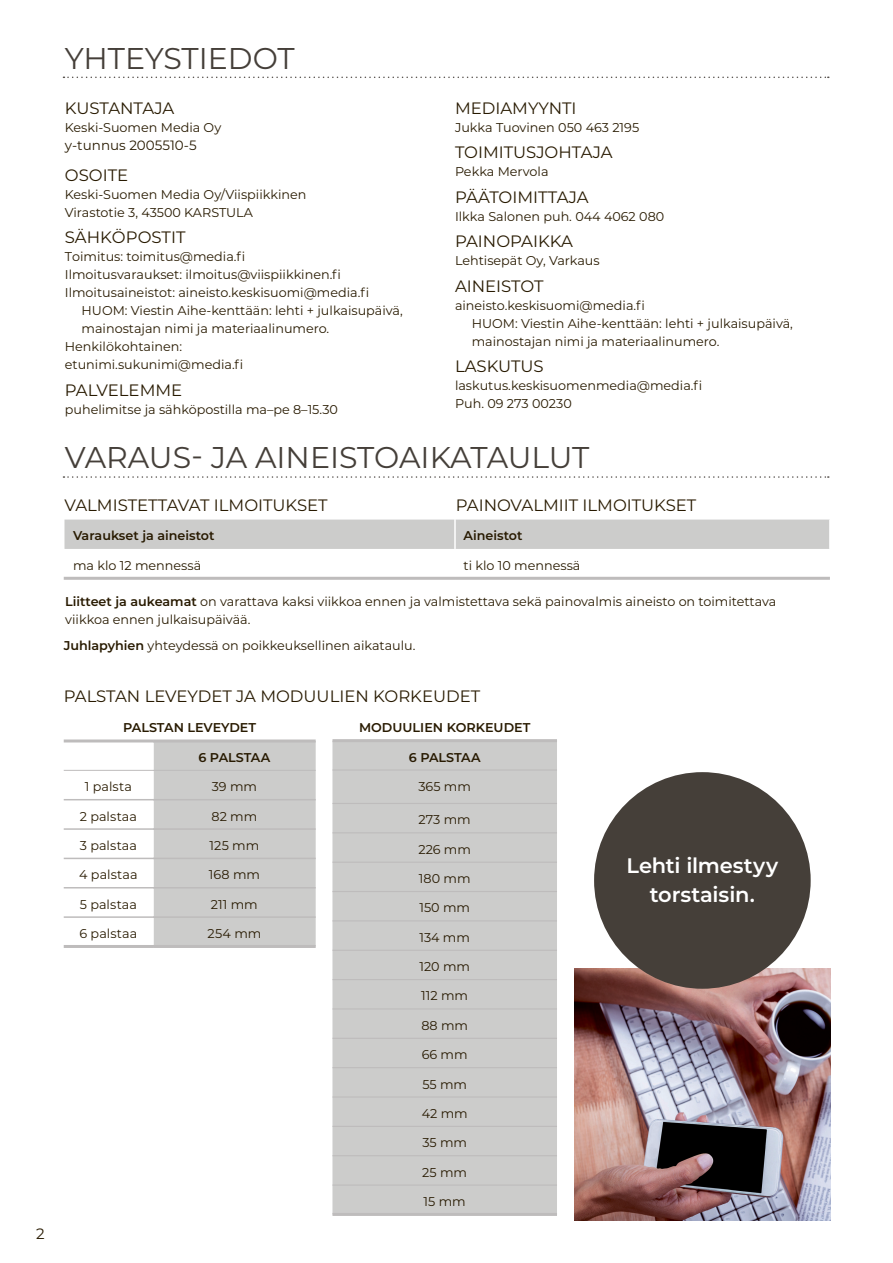
<style>
.page{position:relative;width:893px;height:1263px;background:#fff}
.page>*{position:absolute;margin:0;border:0;box-sizing:border-box;transform-origin:0 0}
.t1{font:30px "Montserrat";letter-spacing:-.005em;color:#453f39}
.t2{font:600 21px/28.5px "Montserrat";letter-spacing:-.01em;color:#fff;text-align:center}
.t3{font:16.5px "Montserrat";color:#281a01}
.t4{font:15px "Montserrat";color:#281a01}
.t5{font:13.5px "Montserrat";color:#281a01}
.t6{font:12.75px/18px "Montserrat";color:#281a01}
.t7{font:600 12.75px "Montserrat";color:#281a01}
.s1{font-weight:600}
</style>
<div class="page">
<svg style="left:63px;top:77px;width:766px;height:1px"></svg>
<svg style="left:63px;top:476px;width:766px;height:2px"></svg>
<svg style="left:64px;top:519px;width:766px;height:1px"></svg>
<hr style="left:454px;top:487px;width:2px;height:33px;background:#fff">
<hr style="left:455px;top:577px;width:375px;height:3px;background:#bebcbc">
<svg style="left:64px;top:520px;width:766px;height:57px"></svg>
<hr style="left:64px;top:577px;width:391px;height:3px;background:#bebcbc">
<hr style="left:454px;top:520px;width:2px;height:29px;background:#fff">
<hr style="left:829px;top:520px;width:2px;height:29px;background:#fff">
<svg style="left:64px;top:742px;width:88px;height:147px"></svg>
<div style="left:154px;top:742px;width:162px;height:203px;background:#cccccb"></div>
<hr style="left:64px;top:799px;width:89px;height:1px;background:#bebcbc">
<hr style="left:153px;top:799px;width:163px;height:1px;background:#bebcbc">
<hr style="left:64px;top:828px;width:89px;height:2px;background:#bebcbc">
<hr style="left:153px;top:828px;width:163px;height:2px;background:#bebcbc">
<hr style="left:64px;top:858px;width:89px;height:1px;background:#bebcbc">
<hr style="left:153px;top:858px;width:163px;height:1px;background:#bebcbc">
<hr style="left:64px;top:887px;width:89px;height:1px;background:#bebcbc">
<hr style="left:153px;top:887px;width:163px;height:1px;background:#bebcbc">
<hr style="left:64px;top:916px;width:89px;height:2px;background:#bebcbc">
<hr style="left:153px;top:916px;width:163px;height:2px;background:#bebcbc">
<hr style="left:64px;top:945px;width:89px;height:3px;background:#bebcbc">
<hr style="left:153px;top:945px;width:163px;height:3px;background:#bebcbc">
<hr style="left:64px;top:739px;width:89px;height:3px;background:#bebcbc">
<hr style="left:153px;top:739px;width:163px;height:3px;background:#bebcbc">
<hr style="left:64px;top:770px;width:89px;height:1px;background:#bebcbc">
<hr style="left:153px;top:770px;width:163px;height:1px;background:#bebcbc">
<svg style="left:332px;top:742px;width:225px;height:471px;background:#cececd"></svg>
<hr style="left:332px;top:739px;width:225px;height:3px;background:#bebcbc">
<hr style="left:332px;top:769px;width:225px;height:1px;background:#bebcbc">
<hr style="left:332px;top:803px;width:225px;height:1px;background:#bebcbc">
<hr style="left:332px;top:832px;width:225px;height:1px;background:#bebcbc">
<hr style="left:332px;top:862px;width:225px;height:1px;background:#bebcbc">
<hr style="left:332px;top:891px;width:225px;height:1px;background:#bebcbc">
<hr style="left:332px;top:920px;width:225px;height:1px;background:#bebcbc">
<hr style="left:332px;top:950px;width:225px;height:1px;background:#bebcbc">
<hr style="left:332px;top:979px;width:225px;height:1px;background:#bebcbc">
<hr style="left:332px;top:1008px;width:225px;height:1px;background:#bebcbc">
<hr style="left:332px;top:1038px;width:225px;height:1px;background:#bebcbc">
<hr style="left:332px;top:1067px;width:225px;height:1px;background:#bebcbc">
<hr style="left:332px;top:1096px;width:225px;height:1px;background:#bebcbc">
<hr style="left:332px;top:1126px;width:225px;height:1px;background:#bebcbc">
<hr style="left:332px;top:1155px;width:225px;height:1px;background:#bebcbc">
<hr style="left:332px;top:1184px;width:225px;height:1px;background:#bebcbc">
<hr style="left:332px;top:1213px;width:225px;height:3px;background:#bebcbc">
<img style="left:574px;top:969px;width:257px;height:252px">
<div style="left:594px;top:772px;width:217px;height:217px;background:#453f39;border-radius:50%"></div>
<p class="t4" style="left:36px;top:1223px;width:10px">2</p>
<h1 class="t1" style="left:65px;top:38px;width:231px">YHTEYSTIEDOT</h1>
<p class="t3" style="left:65px;top:97px;width:111px">KUSTANTAJA</p>
<p class="t6" style="left:65px;top:118px;width:158px">Keski-Suomen Media Oy</p>
<p class="t5" style="left:65px;top:136px;width:133px">y-tunnus 2005510-5</p>
<p class="t3" style="left:65px;top:163px;width:65px">OSOITE</p>
<p class="t6" style="left:65px;top:185px;width:243px">Keski-Suomen Media Oy/Viispiikkinen<br>Virastotie 3, 43500 KARSTULA</p>
<p class="t3" style="left:65px;top:226px;width:122px">SÄHKÖPOSTIT</p>
<p class="t6" style="left:65px;top:247px;width:182px">Toimitus: toimitus@media.fi</p>
<p class="t6" style="left:65px;top:265px;width:278px">Ilmoitusvaraukset: ilmoitus@viispiikkinen.fi</p>
<p class="t6" style="left:65px;top:283px;width:306px">Ilmoitusaineistot: aineisto.keskisuomi@media.fi</p>
<p class="t6" style="left:82px;top:301px;width:323px">HUOM: Viestin Aihe-kenttään: lehti + julkaisupäivä,</p>
<p class="t6" style="left:82px;top:319px;width:249px">mainostajan nimi ja materiaalinumero.</p>
<p class="t6" style="left:65px;top:337px;width:119px">Henkilökohtainen:</p>
<p class="t6" style="left:65px;top:355px;width:180px">etunimi.sukunimi@media.fi</p>
<p class="t3" style="left:65px;top:378px;width:119px">PALVELEMME</p>
<p class="t6" style="left:65px;top:400px;width:275px">puhelimitse ja sähköpostilla ma–pe 8–15.30</p>
<p class="t3" style="left:455px;top:97px;width:123px">MEDIAMYYNTI</p>
<p class="t6" style="left:455px;top:118px;width:186px">Jukka Tuovinen 050 463 2195</p>
<p class="t3" style="left:455px;top:141px;width:159px">TOIMITUSJOHTAJA</p>
<p class="t6" style="left:455px;top:162px;width:95px">Pekka Mervola</p>
<p class="t3" style="left:455px;top:186px;width:135px">PÄÄTOIMITTAJA</p>
<p class="t6" style="left:455px;top:207px;width:211px">Ilkka Salonen puh. 044 4062 080</p>
<p class="t3" style="left:455px;top:230px;width:119px">PAINOPAIKKA</p>
<p class="t6" style="left:455px;top:251px;width:146px">Lehtisepät Oy, Varkaus</p>
<p class="t3" style="left:455px;top:275px;width:90px">AINEISTOT</p>
<p class="t6" style="left:472px;top:296px;width:323px;text-indent:-17px">aineisto.keskisuomi@media.fi<br>HUOM: Viestin Aihe-kenttään: lehti + julkaisupäivä, mainostajan nimi ja materiaalinumero.</p>
<p class="t3" style="left:455px;top:355px;width:90px">LASKUTUS</p>
<p class="t6" style="left:455px;top:376px;width:249px">laskutus.keskisuomenmedia@media.fi<br>Puh. 09 273 00230</p>
<h1 class="t1" style="left:65px;top:437px;width:526px">VARAUS- JA AINEISTOAIKATAULUT</h1>
<p class="t3" style="left:64px;top:494px;width:265px">VALMISTETTAVAT ILMOITUKSET</p>
<p class="t3" style="left:456px;top:494px;width:242px">PAINOVALMIIT ILMOITUKSET</p>
<p class="t7" style="left:73px;top:527px;width:143px">Varaukset ja aineistot</p>
<p class="t7" style="left:463px;top:527px;width:61px">Aineistot</p>
<p class="t6" style="left:73px;top:556px;width:130px">ma klo 12 mennessä</p>
<p class="t6" style="left:463px;top:556px;width:118px">ti klo 10 mennessä</p>
<p class="t6" style="left:65px;top:592px;width:713px"><span class="s1">Liitteet ja aukeamat</span> on varattava kaksi viikkoa ennen ja valmistettava sekä painovalmis aineisto on toimitettava viikkoa ennen julkaisupäivää.</p>
<p class="t6" style="left:64px;top:636px;width:353px"><span class="s1">Juhlapyhien</span> yhteydessä on poikkeuksellinen aikataulu.</p>
<p class="t3" style="left:64px;top:684px;width:418px">PALSTAN LEVEYDET JA MODUULIEN KORKEUDET</p>
<p class="t7" style="left:123px;top:718px;width:134px">PALSTAN LEVEYDET</p>
<p class="t7" style="left:198px;top:748px;width:73px">6 PALSTAA</p>
<p class="t6" style="left:85px;top:777px;width:49px">1 palsta</p>
<p class="t6" style="left:212px;top:777px;width:47px">39 mm</p>
<p class="t6" style="left:80px;top:806px;width:59px">2 palstaa</p>
<p class="t6" style="left:211px;top:806px;width:47px">82 mm</p>
<p class="t6" style="left:80px;top:836px;width:59px">3 palstaa</p>
<p class="t6" style="left:209px;top:836px;width:51px">125 mm</p>
<p class="t6" style="left:79px;top:865px;width:60px">4 palstaa</p>
<p class="t6" style="left:209px;top:865px;width:53px">168 mm</p>
<p class="t6" style="left:80px;top:895px;width:59px">5 palstaa</p>
<p class="t6" style="left:211px;top:895px;width:48px">211 mm</p>
<p class="t6" style="left:80px;top:924px;width:59px">6 palstaa</p>
<p class="t6" style="left:207px;top:924px;width:56px">254 mm</p>
<p class="t7" style="left:359px;top:718px;width:173px">MODUULIEN KORKEUDET</p>
<p class="t7" style="left:409px;top:748px;width:73px">6 PALSTAA</p>
<p class="t6" style="left:418px;top:777px;width:54px">365 mm</p>
<p class="t6" style="left:419px;top:810px;width:54px">273 mm</p>
<p class="t6" style="left:418px;top:840px;width:54px">226 mm</p>
<p class="t6" style="left:419px;top:869px;width:53px">180 mm</p>
<p class="t6" style="left:419px;top:898px;width:52px">150 mm</p>
<p class="t6" style="left:419px;top:928px;width:52px">134 mm</p>
<p class="t6" style="left:419px;top:957px;width:52px">120 mm</p>
<p class="t6" style="left:421px;top:986px;width:48px">112 mm</p>
<p class="t6" style="left:421px;top:1016px;width:48px">88 mm</p>
<p class="t6" style="left:422px;top:1045px;width:47px">66 mm</p>
<p class="t6" style="left:422px;top:1074px;width:46px">55 mm</p>
<p class="t6" style="left:422px;top:1104px;width:48px">42 mm</p>
<p class="t6" style="left:422px;top:1133px;width:46px">35 mm</p>
<p class="t6" style="left:422px;top:1162px;width:46px">25 mm</p>
<p class="t6" style="left:424px;top:1192px;width:44px">15 mm</p>
<h2 class="t2" style="left:626px;top:850px;width:153px">Lehti ilmestyy torstaisin.</h2>
</div>
